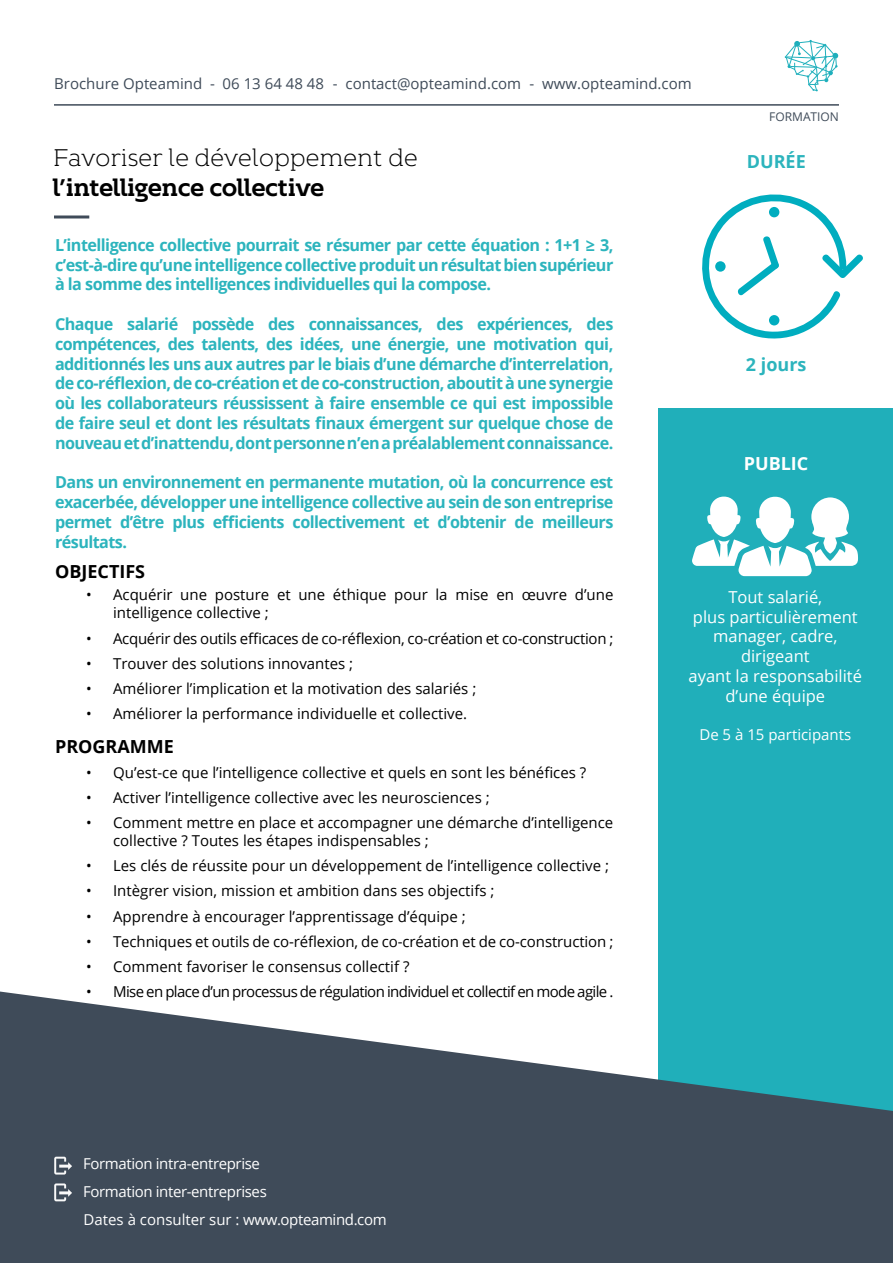
<style>
.page{position:relative;width:893px;height:1263px;background:#fff}
.page>*{position:absolute;margin:0;border:0;box-sizing:border-box;transform-origin:0 0}
.t1{font:300 24px "Kontrapunkt Bob";letter-spacing:-.025em;color:#000}
.t2{font:700 24px "Kontrapunkt Bob";letter-spacing:-.025em;color:#000}
.t3{font:700 18px "Open Sans";color:#000}
.t4{font:700 18px "Open Sans";color:#2cb4bd}
.t5{font:700 18px "Open Sans";color:#fff}
.t6{font:700 16.5px/19.8px "Open Sans";letter-spacing:-.035em;color:#2cb4bd;text-align:justify}
.t7{font:16.5px/19.8px "Open Sans";color:#fff;text-align:center}
.t8{font:15px/18px "Open Sans";color:#000}
.t9{font:15px "Open Sans";letter-spacing:-.02em;color:#000}
.t10{font:15px "Open Sans";letter-spacing:-.04em;color:#000}
.t11{font:15px "Open Sans";color:#3f4b59}
.t12{font:15px "Open Sans";color:#fff}
.t13{font:15px/28px "Open Sans";letter-spacing:-.025em;color:#fff}
.t14{font:12px "Open Sans";color:#3f4b59}
</style>
<div class="page">
<div style="left:658px;top:408px;width:235px;height:855px;background:#20afba"></div>
<svg style="left:0;top:991px;width:893px;height:272px;fill:#3f4b59"></svg>
<svg style="left:54px;top:1157px;width:18px;height:17px"></svg>
<svg style="left:54px;top:1183px;width:18px;height:18px"></svg>
<svg style="left:692px;top:497px;width:166px;height:79px"></svg>
<hr style="left:54px;top:215px;width:35px;height:3px;background:#3f4b59">
<svg style="left:702px;top:194px;width:161px;height:145px"></svg>
<svg style="left:785px;top:40px;width:53px;height:51px"></svg>
<hr style="left:54px;top:104px;width:785px;height:2px;background:#3f4b59">
<p class="t11" style="left:54px;top:74px;width:639px">Brochure Opteamind - 06 13 64 48 48 - contact@opteamind.com - www.opteamind.com</p>
<h1 class="t1" style="left:53px;top:145px;width:367px">Favoriser le développement de</h1>
<h1 class="t2" style="left:53px;top:174px;width:273px">l’intelligence collective</h1>
<p class="t6" style="left:55px;top:234px;width:560px">L’intelligence collective pourrait se résumer par cette équation : 1+1 ≥ 3, c’est-à-dire qu’une intelligence collective produit un résultat bien supérieur à la somme des intelligences individuelles qui la compose.</p>
<p class="t6" style="left:55px;top:314px;width:560px">Chaque salarié possède des connaissances, des expériences, des compétences, des talents, des idées, une énergie, une motivation qui, additionnés les uns aux autres par le biais d’une démarche d’interrelation, de co-réflexion, de co-création et de co-construction, aboutit à une synergie où les collaborateurs réussissent à faire ensemble ce qui est impossible de faire seul et dont les résultats finaux émergent sur quelque chose de nouveau et d’inattendu, dont personne n’en a préalablement connaissance.</p>
<p class="t6" style="left:55px;top:472px;width:560px">Dans un environnement en permanente mutation, où la concurrence est exacerbée, développer une intelligence collective au sein de son entreprise permet d’être plus efficients collectivement et d’obtenir de meilleurs résultats.</p>
<p class="t3" style="left:55px;top:558px;width:92px">OBJECTIFS</p>
<p class="t14" style="left:769px;top:109px;width:71px">FORMATION</p>
<p class="t4" style="left:747px;top:149px;width:60px">DURÉE</p>
<p class="t4" style="left:746px;top:352px;width:62px">2 jours</p>
<p class="t5" style="left:744px;top:451px;width:66px">PUBLIC</p>
<p class="t8" style="left:113px;top:586px;width:502px;text-indent:-27px">• Acquérir une posture et une éthique pour la mise en œuvre d’une intelligence collective ;</p>
<p class="t9" style="left:86px;top:628px;width:529px">• Acquérir des outils efficaces de co-réflexion, co-création et co-construction ;</p>
<p class="t8" style="left:86px;top:654px;width:269px">• Trouver des solutions innovantes ;</p>
<p class="t8" style="left:86px;top:679px;width:392px">• Améliorer l’implication et la motivation des salariés ;</p>
<p class="t8" style="left:86px;top:704px;width:383px">• Améliorer la performance individuelle et collective.</p>
<p class="t3" style="left:55px;top:733px;width:120px">PROGRAMME</p>
<p class="t8" style="left:86px;top:763px;width:502px">• Qu’est-ce que l’intelligence collective et quels en sont les bénéfices ?</p>
<p class="t8" style="left:86px;top:788px;width:405px">• Activer l’intelligence collective avec les neurosciences ;</p>
<p class="t8" style="left:113px;top:813px;width:502px;text-indent:-27px">• Comment mettre en place et accompagner une démarche d’intelligence collective ? Toutes les étapes indispensables ;</p>
<p class="t8" style="left:86px;top:856px;width:524px">• Les clés de réussite pour un développement de l’intelligence collective ;</p>
<p class="t8" style="left:86px;top:882px;width:410px">• Intègrer vision, mission et ambition dans ses objectifs ;</p>
<p class="t8" style="left:86px;top:907px;width:381px">• Apprendre à encourager l’apprentissage d’équipe ;</p>
<p class="t8" style="left:86px;top:932px;width:529px">• Techniques et outils de co-réflexion, de co-création et de co-construction ;</p>
<p class="t8" style="left:86px;top:957px;width:325px">• Comment favoriser le consensus collectif ?</p>
<p class="t10" style="left:86px;top:981px;width:529px">• Mise en place d’un processus de régulation individuel et collectif en mode agile .</p>
<p class="t13" style="left:83px;top:1149px;width:185px">Formation intra-entreprise<br>Formation inter-entreprises</p>
<p class="t12" style="left:84px;top:1209px;width:305px">Dates à consulter sur : www.opteamind.com</p>
<p class="t7" style="left:689px;top:586px;width:175px">Tout salarié,<br>plus particulièrement manager, cadre, dirigeant<br>ayant la responsabilité d’une équipe</p>
<p class="t12" style="left:699px;top:724px;width:153px">De 5 à 15 participants</p>
</div>
